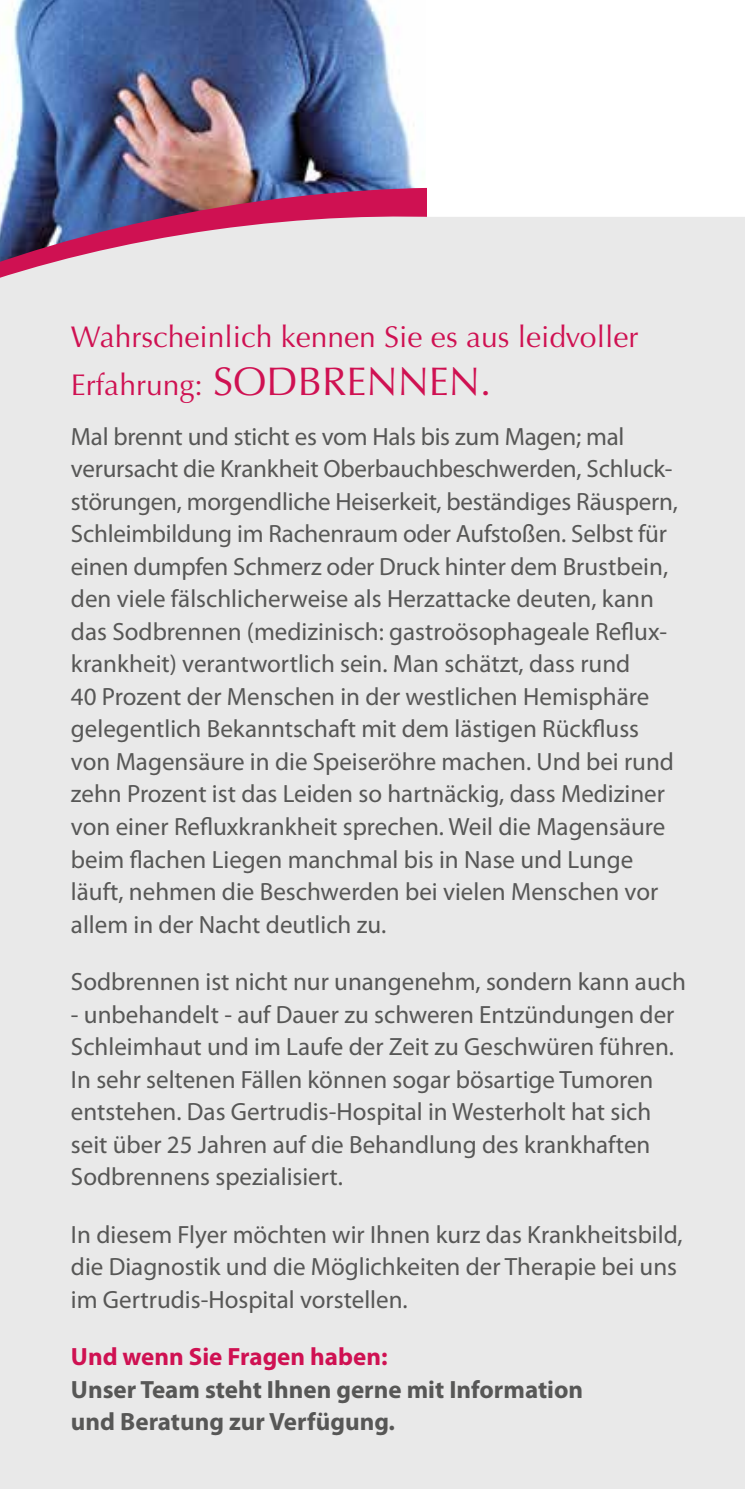
<style>
.page{position:relative;width:745px;height:1489px;background:#fff}
.page>*{position:absolute;margin:0;border:0;box-sizing:border-box;transform-origin:0 0}
.t1{font:40px "Optima";color:#cf1152}
.t2{font:30px "Optima";color:#cf1152}
.t3{font:25px/32.5px "Myriad Pro";color:#575756}
.t4{font:700 25px/32.5px "Myriad Pro";color:#575756}
.t5{font:700 25px "Myriad Pro";color:#cf1152}
.s1{font-size:30px}
</style>
<div class="page">
<div style="left:0;top:196px;width:744px;height:1292px;background:#e9e9e9"></div>
<img style="left:0;top:0;width:414px;height:148px">
<img style="left:0;top:148px;width:426px;height:150px">
<p class="t2" style="left:71px;top:319px;width:568px">Wahrscheinlich kennen Sie es aus leidvoller</p>
<h1 class="t1" style="left:71px;top:358px;width:421px"><span class="s1">Erfahrung:</span> SODBRENNEN.</h1>
<p class="t3" style="left:71px;top:420px;width:608px">Mal brennt und sticht es vom Hals bis zum Magen; mal verursacht die Krankheit Oberbauchbeschwerden, Schluck&shy;störungen, morgendliche Heiserkeit, beständiges Räuspern, Schleimbildung im Rachenraum oder Aufstoßen. Selbst für einen dumpfen Schmerz oder Druck hinter dem Brustbein, den viele fälschlicherweise als Herzattacke deuten, kann das Sodbrennen (medizinisch: gastroösophageale Reflux&shy;krankheit) verantwortlich sein. Man schätzt, dass rund<br>40 Prozent der Menschen in der westlichen Hemisphäre gelegentlich Bekanntschaft mit dem lästigen Rückfluss von Magensäure in die Speiseröhre machen. Und bei rund zehn Prozent ist das Leiden so hartnäckig, dass Mediziner von einer Refluxkrankheit sprechen. Weil die Magensäure beim flachen Liegen manchmal bis in Nase und Lunge läuft, nehmen die Beschwerden bei vielen Menschen vor allem in der Nacht deutlich zu.</p>
<p class="t3" style="left:71px;top:965px;width:616px">Sodbrennen ist nicht nur unangenehm, sondern kann auch</p>
<p class="t3" style="left:71px;top:997px;width:604px">- unbehandelt - auf Dauer zu schweren Entzündungen der Schleimhaut und im Laufe der Zeit zu Geschwüren führen.<br>In sehr seltenen Fällen können sogar bösartige Tumoren entstehen. Das Gertrudis-Hospital in Westerholt hat sich seit über 25 Jahren auf die Behandlung des krankhaften Sodbrennens spezialisiert.</p>
<p class="t3" style="left:71px;top:1217px;width:613px">In diesem Flyer möchten wir Ihnen kurz das Krankheitsbild, die Diagnostik und die Möglichkeiten der Therapie bei uns im Gertrudis-Hospital vorstellen.</p>
<p class="t5" style="left:71px;top:1340px;width:318px">Und wenn Sie Fragen haben:</p>
<p class="t4" style="left:71px;top:1372px;width:513px">Unser Team steht Ihnen gerne mit Information und Beratung zur Verfügung.</p>
</div>
